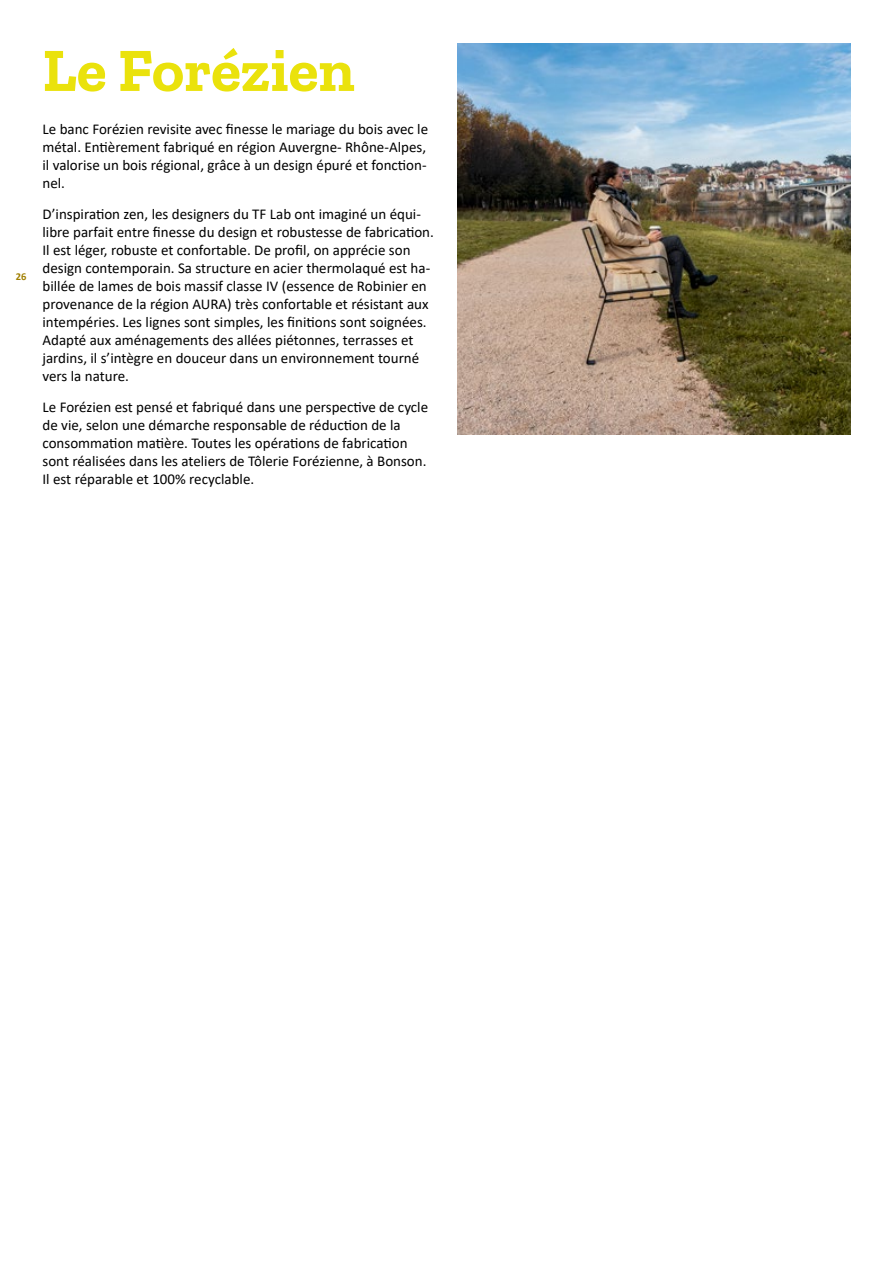
<style>
.page{position:relative;width:893px;height:1263px;background:#fff}
.page>*{position:absolute;margin:0;border:0;box-sizing:border-box;transform-origin:0 0}
.Nom_projet{font:700 61.5px "Zilla Slab";color:#eae20c}
.Corps_de_texte{font:15px/18px "Calibri";color:#000}
.t1{font:700 10.5px "Calibri";color:#a07f00}
</style>
<div class="page">
<img style="left:457px;top:43px;width:393px;height:392px">
<p class="t1" style="left:16px;top:269px;width:12px">26</p>
<p class="Nom_projet" style="left:43px;top:35px;width:314px">Le Forézien</p>
<p class="Corps_de_texte" style="left:43px;top:120px;width:387px">Le banc Forézien revisite avec finesse le mariage du bois avec le métal. Entièrement fabriqué en région Auvergne- Rhône-Alpes, il valorise un bois régional, grâce à un design épuré et fonction&shy;nel.</p>
<p class="Corps_de_texte" style="left:43px;top:205px;width:393px">D’inspiration zen, les designers du TF Lab ont imaginé un équi&shy;libre parfait entre finesse du design et robustesse de fabrication.<br>Il est léger, robuste et confortable. De profil, on apprécie son design contemporain. Sa structure en acier thermolaqué est ha&shy;billée de lames de bois massif classe IV (essence de Robinier en provenance de la région AURA) très confortable et résistant aux intempéries. Les lignes sont simples, les finitions sont soignées.<br>Adapté aux aménagements des allées piétonnes, terrasses et jardins, il s’intègre en douceur dans un environnement tourné vers la nature.</p>
<p class="Corps_de_texte" style="left:43px;top:398px;width:387px">Le Forézien est pensé et fabriqué dans une perspective de cycle de vie, selon une démarche responsable de réduction de la consommation matière. Toutes les opérations de fabrication sont réalisées dans les ateliers de Tôlerie Forézienne, à Bonson.<br>Il est réparable et 100% recyclable.</p>
</div>
